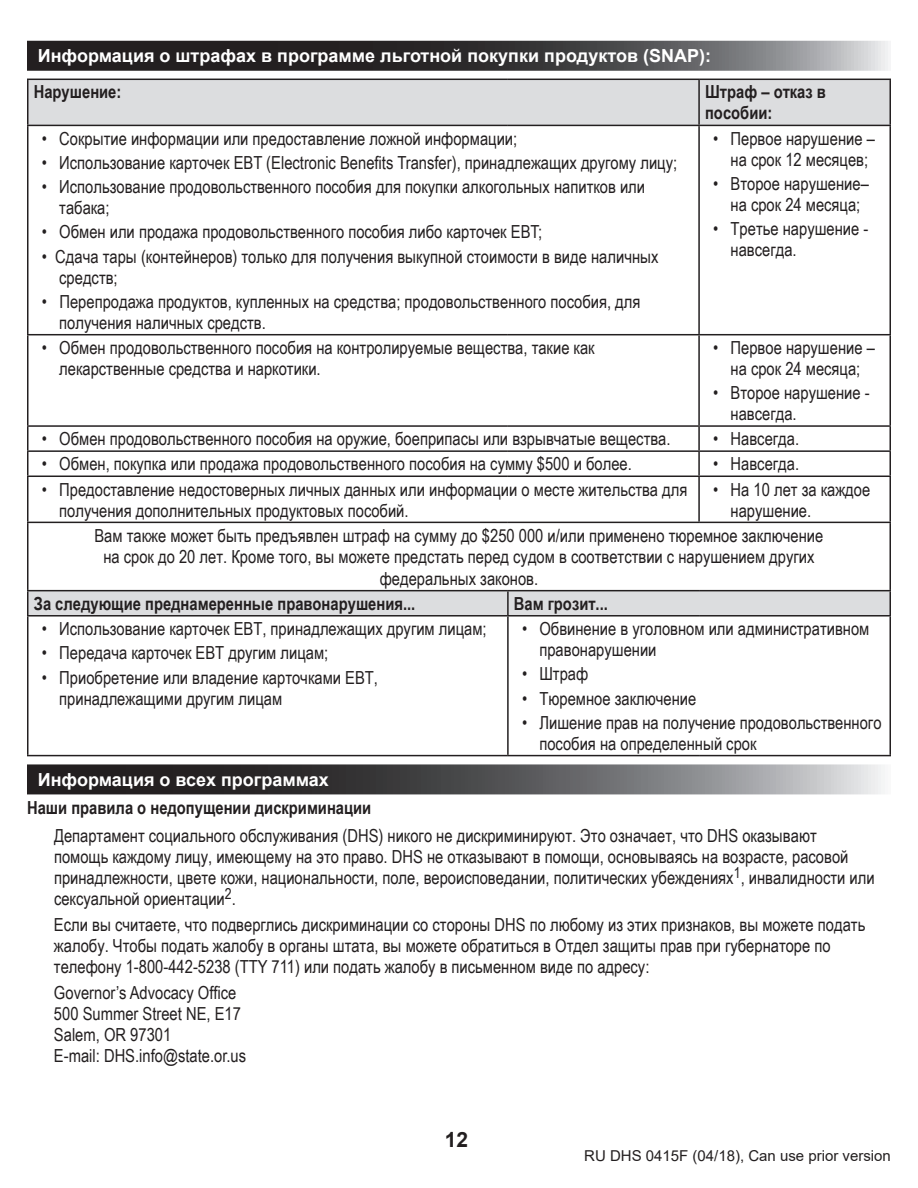
<style>
.page{position:relative;width:918px;height:1188px;background:#fff}
.page>*{position:absolute;margin:0;border:0;box-sizing:border-box;transform-origin:0 0}
.t1{font:700 21px "Arial";color:#231f20}
.t2{font:18px/21px "Arial Narrow";color:#231f20}
.t3{font:700 18px/21px "Arial Narrow";color:#231f20}
.t4{font:700 18px "Arial";color:#fff}
.t5{font:15px "Arial";color:#231f20}
</style>
<div class="page">
<svg style="left:27px;top:41px;width:861px;height:30px;background:#494749"></svg>
<svg style="left:27px;top:764px;width:858px;height:30px;background:#5e5d5f"></svg>
<svg style="left:28px;top:80px;width:862px;height:535px"></svg>
<hr style="left:27px;top:79px;width:481px;height:1px;background:#231f20">
<hr style="left:508px;top:79px;width:191px;height:1px;background:#231f20">
<hr style="left:699px;top:79px;width:192px;height:1px;background:#231f20">
<hr style="left:27px;top:125px;width:481px;height:1px;background:#231f20">
<hr style="left:508px;top:125px;width:191px;height:1px;background:#231f20">
<hr style="left:699px;top:125px;width:192px;height:1px;background:#231f20">
<hr style="left:27px;top:334px;width:481px;height:1px;background:#231f20">
<hr style="left:508px;top:334px;width:191px;height:1px;background:#231f20">
<hr style="left:699px;top:334px;width:192px;height:1px;background:#231f20">
<hr style="left:27px;top:425px;width:481px;height:2px;background:#231f20">
<hr style="left:508px;top:425px;width:191px;height:2px;background:#231f20">
<hr style="left:699px;top:425px;width:192px;height:2px;background:#231f20">
<hr style="left:27px;top:450px;width:481px;height:2px;background:#231f20">
<hr style="left:508px;top:450px;width:191px;height:2px;background:#231f20">
<hr style="left:699px;top:450px;width:192px;height:2px;background:#231f20">
<hr style="left:27px;top:476px;width:481px;height:1px;background:#231f20">
<hr style="left:508px;top:476px;width:191px;height:1px;background:#231f20">
<hr style="left:699px;top:476px;width:192px;height:1px;background:#231f20">
<hr style="left:27px;top:522px;width:481px;height:1px;background:#231f20">
<hr style="left:508px;top:522px;width:191px;height:1px;background:#231f20">
<hr style="left:699px;top:522px;width:192px;height:1px;background:#231f20">
<hr style="left:27px;top:590px;width:481px;height:1px;background:#231f20">
<hr style="left:508px;top:590px;width:191px;height:1px;background:#231f20">
<hr style="left:699px;top:590px;width:192px;height:1px;background:#231f20">
<hr style="left:27px;top:615px;width:481px;height:2px;background:#231f20">
<hr style="left:508px;top:615px;width:191px;height:2px;background:#231f20">
<hr style="left:699px;top:615px;width:192px;height:2px;background:#231f20">
<hr style="left:27px;top:755px;width:481px;height:1px;background:#231f20">
<hr style="left:508px;top:755px;width:191px;height:1px;background:#231f20">
<hr style="left:699px;top:755px;width:192px;height:1px;background:#231f20">
<hr style="left:27px;top:80px;width:1px;height:45px;background:#231f20">
<hr style="left:27px;top:126px;width:1px;height:208px;background:#231f20">
<hr style="left:27px;top:335px;width:1px;height:90px;background:#231f20">
<svg style="left:27px;top:427px;width:1px;height:49px"></svg>
<hr style="left:27px;top:477px;width:1px;height:45px;background:#231f20">
<hr style="left:27px;top:523px;width:1px;height:67px;background:#231f20">
<svg style="left:27px;top:591px;width:1px;height:24px"></svg>
<hr style="left:27px;top:617px;width:1px;height:138px;background:#231f20">
<hr style="left:698px;top:80px;width:2px;height:45px;background:#231f20">
<hr style="left:890px;top:80px;width:1px;height:45px;background:#231f20">
<hr style="left:698px;top:126px;width:2px;height:208px;background:#231f20">
<hr style="left:890px;top:126px;width:1px;height:208px;background:#231f20">
<hr style="left:698px;top:335px;width:2px;height:90px;background:#231f20">
<hr style="left:890px;top:335px;width:1px;height:90px;background:#231f20">
<hr style="left:698px;top:427px;width:2px;height:23px;background:#231f20">
<hr style="left:698px;top:452px;width:2px;height:24px;background:#231f20">
<svg style="left:890px;top:427px;width:1px;height:49px"></svg>
<hr style="left:698px;top:477px;width:2px;height:45px;background:#231f20">
<hr style="left:890px;top:477px;width:1px;height:45px;background:#231f20">
<hr style="left:890px;top:523px;width:1px;height:67px;background:#231f20">
<hr style="left:507px;top:591px;width:2px;height:24px;background:#231f20">
<svg style="left:890px;top:591px;width:1px;height:24px"></svg>
<hr style="left:507px;top:617px;width:2px;height:138px;background:#231f20">
<hr style="left:890px;top:617px;width:1px;height:138px;background:#231f20">
<p class="t4" style="left:38px;top:43px;width:675px">Информация о штрафах в программе льготной покупки продуктов (SNAP):</p>
<p class="t3" style="left:34px;top:81px;width:89px">Нарушение:</p>
<p class="t3" style="left:705px;top:81px;width:122px">Штраф – отказ в пособии:</p>
<p class="t2" style="left:42px;top:127px;width:477px">• Сокрытие информации или предоставление ложной информации;</p>
<p class="t2" style="left:42px;top:151px;width:637px">• Использование карточек EBT (Electronic Benefits Transfer), принадлежащих другому лицу;</p>
<p class="t2" style="left:59px;top:176px;width:587px;text-indent:-17px">• Использование продовольственного пособия для покупки алкогольных напитков или табака;</p>
<p class="t2" style="left:42px;top:221px;width:502px">• Обмен или продажа продовольственного пособия либо карточек EBT;</p>
<p class="t2" style="left:59px;top:245px;width:601px;text-indent:-17px">• Сдача тары (контейнеров) только для получения выкупной стоимости в виде наличных средств;</p>
<p class="t2" style="left:59px;top:290px;width:583px;text-indent:-17px">• Перепродажа продуктов, купленных на средства; продовольственного пособия, для получения наличных средств.</p>
<p class="t2" style="left:713px;top:127px;width:163px;text-align:center">• Первое нарушение – на срок 12 месяцев;</p>
<p class="t2" style="left:713px;top:172px;width:157px;text-align:center">• Второе нарушение– на срок 24 месяца;</p>
<p class="t2" style="left:731px;top:218px;width:139px;text-indent:-17px">• Третье нарушение - навсегда.</p>
<p class="t2" style="left:59px;top:336px;width:537px;text-indent:-17px">• Обмен продовольственного пособия на контролируемые вещества, такие как лекарственные средства и наркотики.</p>
<p class="t2" style="left:713px;top:336px;width:163px;text-align:center">• Первое нарушение – на срок 24 месяца;</p>
<p class="t2" style="left:731px;top:382px;width:141px;text-indent:-17px">• Второе нарушение - навсегда.</p>
<p class="t2" style="left:42px;top:428px;width:630px">• Обмен продовольственного пособия на оружие, боеприпасы или взрывчатые вещества.</p>
<p class="t2" style="left:713px;top:428px;width:87px">• Навсегда.</p>
<p class="t2" style="left:42px;top:453px;width:591px">• Обмен, покупка или продажа продовольственного пособия на сумму $500 и более.</p>
<p class="t2" style="left:713px;top:453px;width:87px">• Навсегда.</p>
<p class="t2" style="left:59px;top:478px;width:630px;text-indent:-17px">• Предоставление недостоверных личных данных или информации о месте жительства для получения дополнительных продуктовых пособий.</p>
<p class="t2" style="left:731px;top:478px;width:141px;text-indent:-17px">• На 10 лет за каждое нарушение.</p>
<p class="t2" style="left:94px;top:524px;width:730px;line-height:21.6px;text-align:center">Вам также может быть предъявлен штраф на сумму до $250 000 и/или применено тюремное заключение на срок до 20 лет. Кроме того, вы можете предстать перед судом в соответствии с нарушением других федеральных законов.</p>
<p class="t3" style="left:34px;top:592px;width:383px">За следующие преднамеренные правонарушения...</p>
<p class="t3" style="left:514px;top:592px;width:96px">Вам грозит...</p>
<p class="t2" style="left:42px;top:618px;width:446px">• Использование карточек ЕВТ, принадлежащих другим лицам;</p>
<p class="t2" style="left:42px;top:642px;width:288px">• Передача карточек ЕВТ другим лицам;</p>
<p class="t2" style="left:59px;top:666px;width:320px;text-indent:-17px">• Приобретение или владение карточками ЕВТ, принадлежащими другим лицам</p>
<p class="t2" style="left:539px;top:618px;width:332px;text-indent:-17px">• Обвинение в уголовном или административном правонарушении</p>
<p class="t2" style="left:522px;top:663px;width:68px">• Штраф</p>
<p class="t2" style="left:522px;top:687px;width:176px">• Тюремное заключение</p>
<p class="t2" style="left:539px;top:711px;width:344px;text-indent:-17px">• Лишение прав на получение продовольственного пособия на определенный срок</p>
<p class="t4" style="left:38px;top:767px;width:292px">Информация о всех программах</p>
<p class="t3" style="left:27px;top:796px;width:346px">Наши правила о недопущении дискриминации</p>
<p class="t2" style="left:54px;top:824px;width:822px">Департамент социального обслуживания (DHS) никого не дискриминируют. Это означает, что DHS оказывают помощь каждому лицу, имеющему на это право. DHS не отказывают в помощи, основываясь на возрасте, расовой принадлежности, цвете кожи, национальности, поле, вероисповедании, политических убеждениях<sup>1</sup>, инвалидности или сексуальной ориентации<sup>2</sup>.</p>
<p class="t2" style="left:54px;top:913px;width:813px">Если вы считаете, что подверглись дискриминации со стороны DHS по любому из этих признаков, вы можете подать жалобу. Чтобы подать жалобу в органы штата, вы можете обратиться в Отдел защиты прав при губернаторе по телефону 1-800-442-5238 (TTY 711) или подать жалобу в письменном виде по адресу:</p>
<p class="t2" style="left:54px;top:982px;width:194px">Governor’s Advocacy Office<br>500 Summer Street NE, E17<br>Salem, OR 97301<br>E-mail: DHS.info@state.or.us</p>
<p class="t1" style="left:445px;top:1125px;width:25px">12</p>
<p class="t5" style="left:584px;top:1145px;width:308px">RU DHS 0415F (04/18), Can use prior version</p>
</div>
